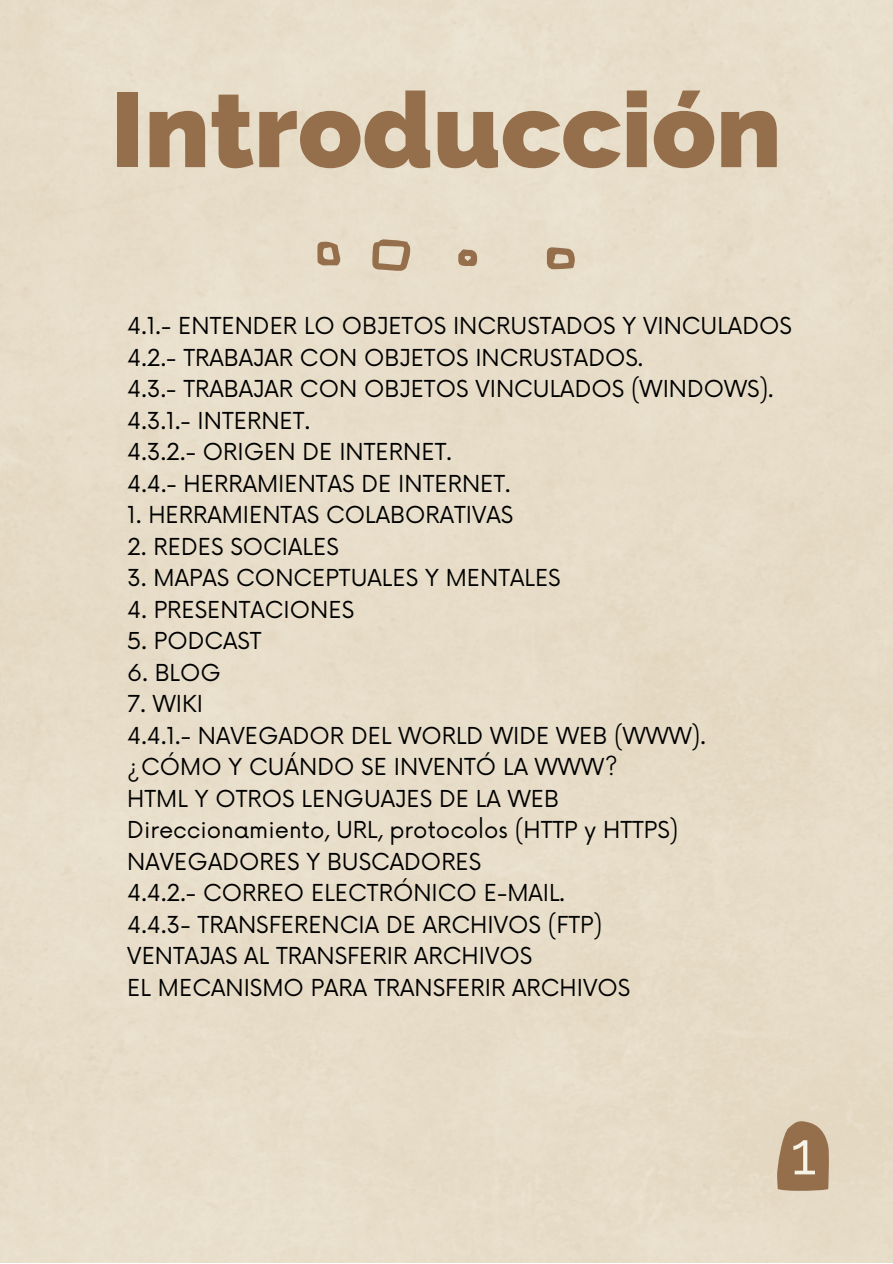
<style>
.page{position:relative;width:893px;height:1264px;background:#fff}
.page>*{position:absolute;margin:0;border:0;box-sizing:border-box;transform-origin:0 0}
.t1{font:800 104.85px "Raleway";color:#956f4c}
.t2{font:59.85px "Raleway";color:#f7f4e6}
.t3{font:22.8px/31.5px "Now";color:#000}
</style>
<div class="page">
<div style="left:0;top:0;width:892px;height:1262px;background:#e7ddc8"></div>
<svg style="left:317px;top:237px;width:258px;height:34px;background:#d7c8b1"></svg>
<svg style="left:776px;top:1118px;width:53px;height:72px;background:#a48362"></svg>
<h1 class="t1" style="left:111px;top:68px;width:671px">Introducción</h1>
<p class="t3" style="left:127px;top:311px;width:666px">4.1.- ENTENDER LO OBJETOS INCRUSTADOS Y VINCULADOS 4.2.- TRABAJAR CON OBJETOS INCRUSTADOS.<br>4.3.- TRABAJAR CON OBJETOS VINCULADOS (WINDOWS).<br>4.3.1.- INTERNET.<br>4.3.2.- ORIGEN DE INTERNET.<br>4.4.- HERRAMIENTAS DE INTERNET.</p>
<p class="t3" style="left:127px;top:500px;width:387px">1. HERRAMIENTAS COLABORATIVAS</p>
<p class="t3" style="left:127px;top:532px;width:213px">2. REDES SOCIALES</p>
<p class="t3" style="left:127px;top:563px;width:435px">3. MAPAS CONCEPTUALES Y MENTALES</p>
<p class="t3" style="left:127px;top:595px;width:228px">4. PRESENTACIONES</p>
<p class="t3" style="left:127px;top:626px;width:136px">5. PODCAST</p>
<p class="t3" style="left:127px;top:658px;width:95px">6. BLOG</p>
<p class="t3" style="left:127px;top:689px;width:580px">7. WIKI<br>4.4.1.- NAVEGADOR DEL WORLD WIDE WEB (WWW). ¿CÓMO Y CUÁNDO SE INVENTÓ LA WWW?<br>HTML Y OTROS LENGUAJES DE LA WEB Direccionamiento, URL, protocolos (HTTP y HTTPS)<br>NAVEGADORES Y BUSCADORES<br>4.4.2.- CORREO ELECTRÓNICO E-MAIL.<br>4.4.3- TRANSFERENCIA DE ARCHIVOS (FTP)<br>VENTAJAS AL TRANSFERIR ARCHIVOS<br>EL MECANISMO PARA TRANSFERIR ARCHIVOS</p>
<h2 class="t2" style="left:790px;top:1118px;width:27px">1</h2>
</div>
